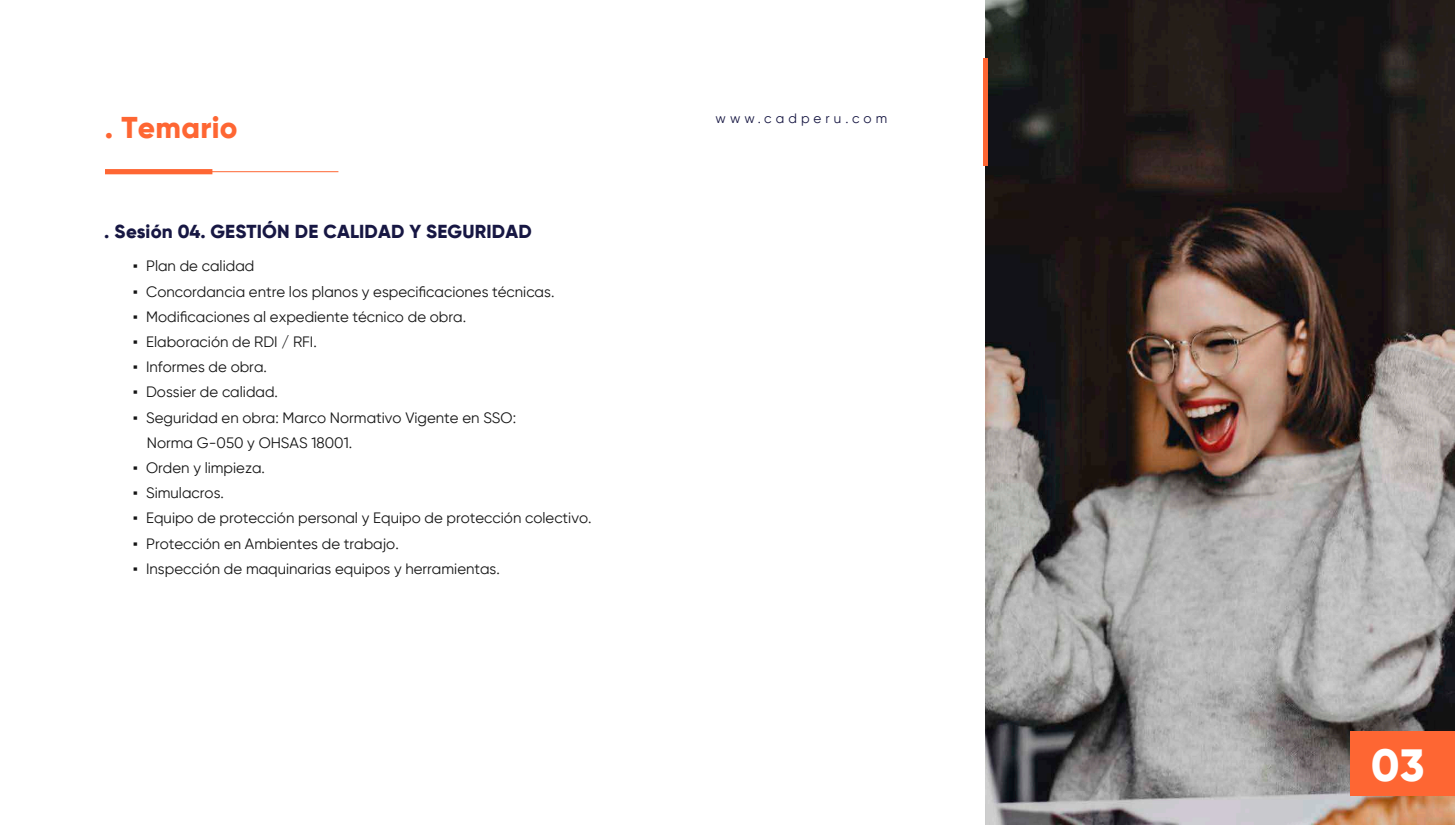
<style>
.page{position:relative;width:1455px;height:825px;background:#fff}
.page>*{position:absolute;margin:0;border:0;box-sizing:border-box;transform-origin:0 0}
.t1{font:800 45px "Gilroy";color:#fff}
.t2{font:800 30px "Gilroy";letter-spacing:.01em;color:#fe6633}
.t3{font:800 18.75px "Gilroy";letter-spacing:.01em;color:#171743}
.t4{font:15px/25.2px "Gilroy";color:#151515}
.t5{font:13.5px "Gilroy";letter-spacing:.3em;color:#171743}
.s1{font-family:"Times New Roman"}
</style>
<div class="page">
<hr style="left:105px;top:171px;width:233px;height:1px;background:#fe6633">
<div style="left:105px;top:169px;width:107px;height:5px;background:#fe6633"></div>
<img style="left:986px;top:0;width:469px;height:825px">
<hr style="left:984px;top:58px;width:4px;height:107px;background:#fe6633">
<div style="left:1350px;top:731px;width:105px;height:65px;background:#fe6633"></div>
<h2 class="t2" style="left:105px;top:109px;width:134px">. Temario</h2>
<p class="t5" style="left:716px;top:110px;width:173px">www.cadperu.com</p>
<p class="t3" style="left:104px;top:219px;width:429px">. Sesión 04. GESTIÓN DE CALIDAD Y SEGURIDAD</p>
<p class="t4" style="left:133px;top:253px;width:123px"><span class="s1">▪</span> Plan de calidad</p>
<p class="t4" style="left:133px;top:279px;width:423px"><span class="s1">▪</span> Concordancia entre los planos y especificaciones técnicas.</p>
<p class="t4" style="left:133px;top:304px;width:335px"><span class="s1">▪</span> Modificaciones al expediente técnico de obra.</p>
<p class="t4" style="left:133px;top:329px;width:186px"><span class="s1">▪</span> Elaboración de RDI / RFI.</p>
<p class="t4" style="left:133px;top:354px;width:136px"><span class="s1">▪</span> Informes de obra.</p>
<p class="t4" style="left:133px;top:379px;width:147px"><span class="s1">▪</span> Dossier de calidad.</p>
<p class="t4" style="left:147px;top:405px;width:371px;text-indent:-14px"><span class="s1">▪</span> Seguridad en obra: Marco Normativo Vigente en SSO:<br>Norma G-050 y OHSAS 18001.</p>
<p class="t4" style="left:133px;top:455px;width:134px"><span class="s1">▪</span> Orden y limpieza.</p>
<p class="t4" style="left:133px;top:480px;width:93px"><span class="s1">▪</span> Simulacros.</p>
<p class="t4" style="left:133px;top:505px;width:460px"><span class="s1">▪</span> Equipo de protección personal y Equipo de protección colectivo.</p>
<p class="t4" style="left:133px;top:531px;width:268px"><span class="s1">▪</span> Protección en Ambientes de trabajo.</p>
<p class="t4" style="left:133px;top:556px;width:369px"><span class="s1">▪</span> Inspección de maquinarias equipos y herramientas.</p>
<h1 class="t1" style="left:1371px;top:737px;width:56px">043</h1>
</div>
